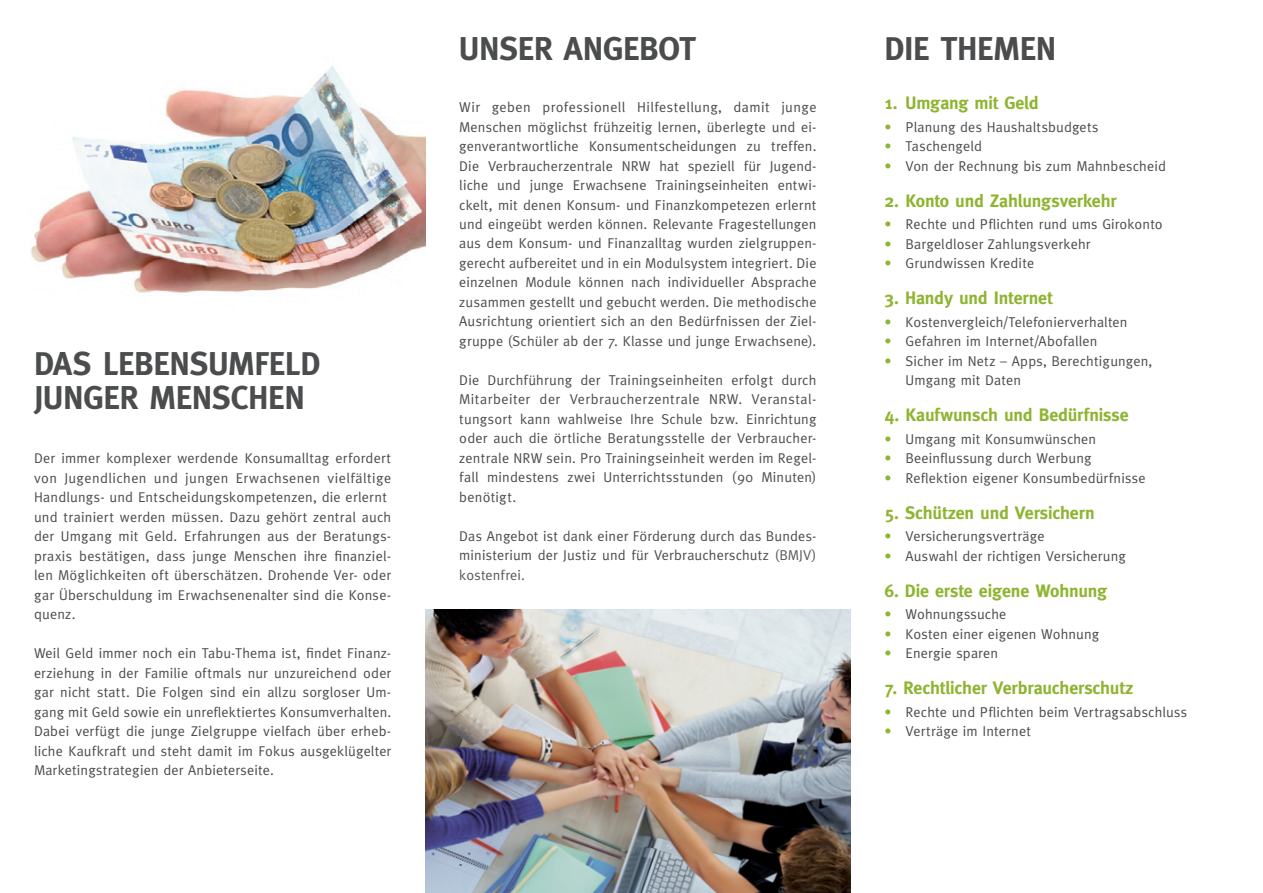
<style>
.page{position:relative;width:1263px;height:893px;background:#fff}
.page>*{position:absolute;margin:0;border:0;box-sizing:border-box;transform-origin:0 0}
.t1{font:700 33px/34.5px "Meta";letter-spacing:-.01em;color:#4b4c4d}
.t2{font:700 18px "Meta";letter-spacing:-.01em;color:#8fb431}
.t3{font:14.25px/19.5px "Meta";letter-spacing:.015em;color:#4b4c4d;text-align:justify}
.s1{color:#57585a}
.s2{color:#8fb431}
</style>
<div class="page">
<img style="left:31px;top:65px;width:394px;height:228px">
<img style="left:425px;top:609px;width:425px;height:284px">
<h1 class="t1" style="left:34px;top:346px;width:288px">DAS LEBENSUMFELD<br>JUNGER MENSCHEN</h1>
<p class="t3" style="left:34px;top:448px;width:359px;text-align:left">Der immer komplexer werdende Konsumalltag erfordert von Jugendlichen und jungen Erwachsenen vielfältige Handlungs- und Entscheidungskompetenzen, die erlernt und trainiert werden müssen. Dazu gehört zentral auch der Umgang mit Geld. Erfahrungen aus der Beratungs&shy;praxis bestätigen, dass junge Menschen ihre finanziel&shy;len Möglichkeiten oft überschätzen. Drohende Ver- oder gar Überschuldung im Erwachsenenalter sind die Konse&shy;quenz.</p>
<p class="t3" style="left:34px;top:643px;width:359px">Weil Geld immer noch ein Tabu-Thema ist, findet Finanz&shy;erziehung in der Familie oftmals nur unzureichend oder gar nicht statt. Die Folgen sind ein allzu sorgloser Um&shy;gang mit Geld sowie ein unreflektiertes Konsumverhalten.<br>Dabei verfügt die junge Zielgruppe vielfach über erheb&shy;liche Kaufkraft und steht damit im Fokus ausgeklügelter Marketingstrategien der Anbieterseite.</p>
<h1 class="t1" style="left:459px;top:31px;width:238px">UNSER ANGEBOT</h1>
<p class="t3" style="left:459px;top:97px;width:359px">Wir geben professionell Hilfestellung, damit junge Menschen möglichst frühzeitig lernen, überlegte und ei&shy;genverantwortliche Konsumentscheidungen zu treffen.<br>Die Verbraucherzentrale NRW hat speziell für Jugend&shy;liche und junge Erwachsene Trainingseinheiten entwi&shy;ckelt, mit denen Konsum- und Finanzkompetezen erlernt und eingeübt werden können. Relevante Fragestellungen aus dem Konsum- und Finanzalltag wurden zielgruppen&shy;gerecht aufbereitet und in ein Modulsystem integriert. Die einzelnen Module können nach individueller Absprache zusammen gestellt und gebucht werden. Die methodische Ausrichtung orientiert sich an den Bedürfnissen der Ziel&shy;gruppe (Schüler ab der 7. Klasse und junge Erwachsene).</p>
<p class="t3" style="left:459px;top:370px;width:359px">Die Durchführung der Trainingseinheiten erfolgt durch Mitarbeiter der Verbraucherzentrale NRW. Veranstal&shy;tungsort kann wahlweise Ihre Schule bzw. Einrichtung oder auch die örtliche Beratungsstelle der Verbraucher&shy;zentrale NRW sein. Pro Trainingseinheit werden im Regel&shy;fall mindestens zwei Unterrichtsstunden (90 Minuten) benötigt.</p>
<p class="t3" style="left:459px;top:526px;width:359px">Das Angebot ist dank einer Förderung durch das Bundes&shy;ministerium der Justiz und für Verbraucherschutz <span class="s1">(BMJV) kostenfrei.</span></p>
<h1 class="t1" style="left:884px;top:31px;width:173px">DIE THEMEN</h1>
<p class="t2" style="left:884px;top:92px;width:156px">1. Umgang mit Geld</p>
<p class="t3" style="left:884px;top:117px;width:215px"><span class="s2">•</span> Planung des Haushaltsbudgets</p>
<p class="t3" style="left:884px;top:136px;width:99px"><span class="s2">•</span> Taschengeld</p>
<p class="t3" style="left:884px;top:156px;width:283px"><span class="s2">•</span> Von der Rechnung bis zum Mahnbescheid</p>
<p class="t2" style="left:884px;top:190px;width:233px">2. Konto und Zahlungsverkehr</p>
<p class="t3" style="left:884px;top:214px;width:280px"><span class="s2">•</span> Rechte und Pflichten rund ums Girokonto</p>
<p class="t3" style="left:884px;top:234px;width:207px"><span class="s2">•</span> Bargeldloser Zahlungsverkehr</p>
<p class="t3" style="left:884px;top:253px;width:151px"><span class="s2">•</span> Grundwissen Kredite</p>
<p class="t2" style="left:884px;top:287px;width:170px">3. Handy und Internet</p>
<p class="t3" style="left:884px;top:312px;width:245px"><span class="s2">•</span> Kostenvergleich/Telefonierverhalten</p>
<p class="t3" style="left:884px;top:331px;width:214px"><span class="s2">•</span> Gefahren im Internet/Abofallen</p>
<p class="t3" style="left:905px;top:351px;width:248px;text-indent:-21px"><span class="s2">•</span> Sicher im Netz – Apps, Berechtigungen,<br>Umgang mit Daten</p>
<p class="t2" style="left:884px;top:404px;width:246px">4. Kaufwunsch und Bedürfnisse</p>
<p class="t3" style="left:884px;top:429px;width:213px"><span class="s2">•</span> Umgang mit Konsumwünschen</p>
<p class="t3" style="left:884px;top:448px;width:208px"><span class="s2">•</span> Beeinflussung durch Werbung</p>
<p class="t3" style="left:884px;top:468px;width:263px"><span class="s2">•</span> Reflektion eigener Konsumbedürfnisse</p>
<p class="t2" style="left:884px;top:502px;width:212px">5. Schützen und Versichern</p>
<p class="t3" style="left:884px;top:526px;width:161px"><span class="s2">•</span> Versicherungsverträge</p>
<p class="t3" style="left:884px;top:546px;width:243px"><span class="s2">•</span> Auswahl der richtigen Versicherung</p>
<p class="t2" style="left:884px;top:580px;width:224px">6. Die erste eigene Wohnung</p>
<p class="t3" style="left:884px;top:604px;width:123px"><span class="s2">•</span> Wohnungssuche</p>
<p class="t3" style="left:884px;top:624px;width:216px"><span class="s2">•</span> Kosten einer eigenen Wohnung</p>
<p class="t3" style="left:884px;top:643px;width:115px"><span class="s2">•</span> Energie sparen</p>
<p class="t2" style="left:884px;top:677px;width:250px">7. Rechtlicher Verbraucherschutz</p>
<p class="t3" style="left:884px;top:702px;width:304px"><span class="s2">•</span> Rechte und Pflichten beim Vertragsabschluss</p>
<p class="t3" style="left:884px;top:721px;width:148px"><span class="s2">•</span> Verträge im Internet</p>
</div>
